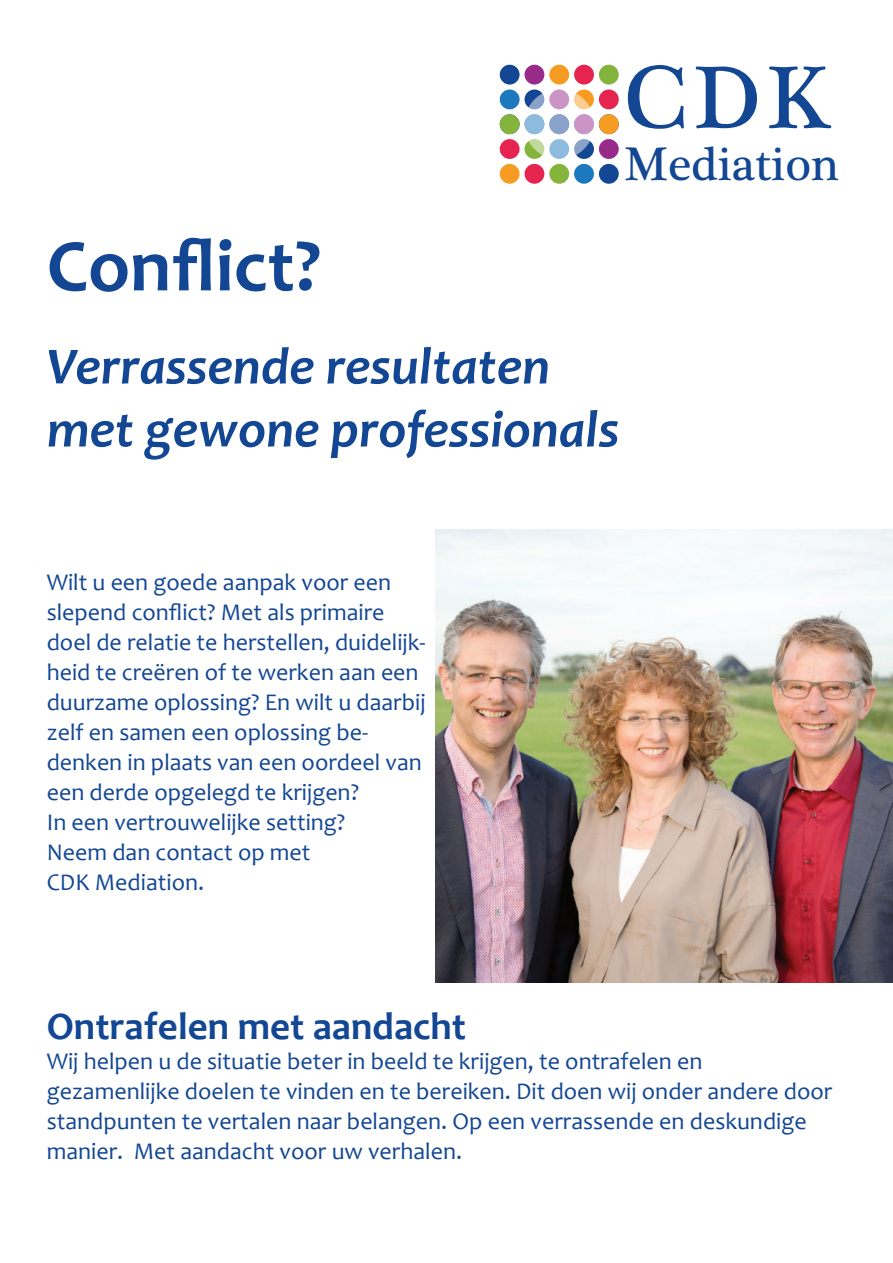
<style>
.page{position:relative;width:893px;height:1263px;background:#fff}
.page>*{position:absolute;margin:0;border:0;box-sizing:border-box;transform-origin:0 0}
.t1{font:90.6px "Plantagenet Cherokee";color:#134794}
.t2{font:700 75px "Candara";color:#134794}
.t3{font:italic 700 52.5px/63px "Candara";color:#134794}
.t4{font:48.3px "Plantagenet Cherokee";color:#134794}
.t5{font:700 39px "Candara";color:#134794}
.t6{font:24px/30px "Candara";color:#134794}
</style>
<div class="page">
<img style="left:436px;top:529px;width:457px;height:453px">
<div style="left:500px;top:65px;width:20px;height:20px;background:#134794;border-radius:50%"></div>
<div style="left:500px;top:90px;width:20px;height:19px;background:#1c79be;border-radius:50%"></div>
<div style="left:500px;top:114px;width:20px;height:20px;background:#84b43b;border-radius:50%"></div>
<div style="left:500px;top:139px;width:20px;height:20px;background:#e52550;border-radius:50%"></div>
<div style="left:500px;top:164px;width:20px;height:20px;background:#f79c23;border-radius:50%"></div>
<div style="left:599px;top:65px;width:20px;height:20px;background:#84b43b;border-radius:50%"></div>
<div style="left:599px;top:90px;width:20px;height:19px;background:#e52550;border-radius:50%"></div>
<div style="left:599px;top:114px;width:20px;height:20px;background:#f79c23;border-radius:50%"></div>
<div style="left:599px;top:139px;width:20px;height:20px;background:#982b8a;border-radius:50%"></div>
<div style="left:599px;top:164px;width:20px;height:20px;background:#134794;border-radius:50%"></div>
<div style="left:574px;top:65px;width:20px;height:20px;background:#e52550;border-radius:50%"></div>
<div style="left:574px;top:90px;width:20px;height:19px;background:#f79c23;border-radius:50%"></div>
<svg style="left:574px;top:139px;width:20px;height:20px"></svg>
<div style="left:574px;top:164px;width:20px;height:20px;background:#1c79be;border-radius:50%"></div>
<div style="left:549px;top:65px;width:20px;height:20px;background:#f79c23;border-radius:50%"></div>
<div style="left:549px;top:164px;width:20px;height:20px;background:#84b43b;border-radius:50%"></div>
<div style="left:524px;top:65px;width:20px;height:20px;background:#982b8a;border-radius:50%"></div>
<div style="left:524px;top:90px;width:20px;height:19px;background:#134794;border-radius:50%"></div>
<div style="left:524px;top:139px;width:20px;height:20px;background:#84b43b;border-radius:50%"></div>
<div style="left:524px;top:164px;width:20px;height:20px;background:#e52550;border-radius:50%"></div>
<svg style="left:524px;top:89px;width:70px;height:70px"></svg>
<h1 class="t1" style="left:624px;top:45px;width:210px">CDK</h1>
<h2 class="t2" style="left:47px;top:219px;width:276px">Conflict?</h2>
<h3 class="t4" style="left:624px;top:136px;width:217px">Mediation</h3>
<h3 class="t3" style="left:47px;top:334px;width:574px">Verrassende resultaten met gewone professionals</h3>
<p class="t6" style="left:47px;top:567px;width:380px">Wilt u een goede aanpak voor een slepend conflict? Met als primaire doel de relatie te herstellen, duidelijk&shy;heid te creëren of te werken aan een duurzame oplossing? En wilt u daarbij zelf en samen een oplossing be&shy;denken in plaats van een oordeel van een derde opgelegd te krijgen?<br>In een vertrouwelijke setting?<br>Neem dan contact op met<br>CDK Mediation.</p>
<h3 class="t5" style="left:47px;top:1002px;width:421px">Ontrafelen met aandacht</h3>
<p class="t6" style="left:47px;top:1046px;width:787px">Wij helpen u de situatie beter in beeld te krijgen, te ontrafelen en gezamenlijke doelen te vinden en te bereiken. Dit doen wij onder andere door standpunten te vertalen naar belangen. Op een verrassende en deskundige manier. Met aandacht voor uw verhalen.</p>
</div>
